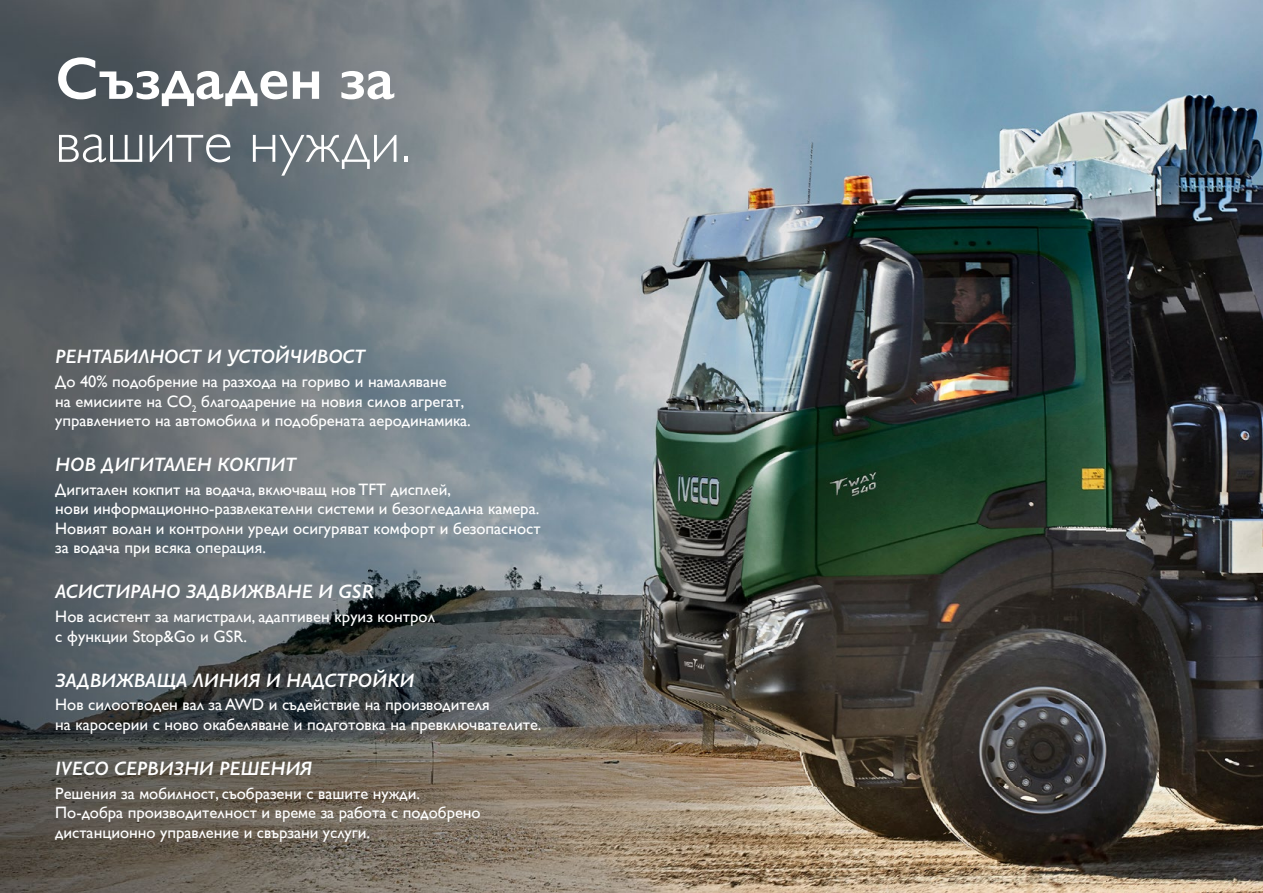
<style>
.page{position:relative;width:1263px;height:893px;background:#fff}
.page>*{position:absolute;margin:0;border:0;box-sizing:border-box;transform-origin:0 0}
.t1{font:300 60px "Gill Sans";color:#fff}
.t2{font:600 60px "Gill Sans";color:#fff}
.t3{font:italic 600 19.5px "Gill Sans";color:#fff}
.t4{font:16.5px/19.5px "Gill Sans";color:#fff}
</style>
<div class="page">
<img style="left:0;top:0;width:1263px;height:893px">
<h1 class="t2" style="left:55px;top:42px;width:340px">Създаден за</h1>
<h1 class="t1" style="left:55px;top:95px;width:357px">вашите нужди.</h1>
<p class="t3" style="left:55px;top:345px;width:312px">РЕНТАБИЛНОСТ И УСТОЙЧИВОСТ</p>
<p class="t4" style="left:55px;top:372px;width:417px">До 40% подобрение на разхода на гориво и намаляване<br>на емисиите на CO<sub>2</sub> благодарение на новия силов агрегат, управлението на автомобила и подобрената аеродинамика.</p>
<p class="t3" style="left:55px;top:453px;width:243px">НОВ ДИГИТАЛЕН КОКПИТ</p>
<p class="t4" style="left:55px;top:479px;width:487px">Дигитален кокпит на водача, включващ нов TFT дисплей,<br>нови информационно-развлекателни системи и безогледална камера.<br>Новият волан и контролни уреди осигуряват комфорт и безопасност за водача при всяка операция.</p>
<p class="t3" style="left:55px;top:580px;width:320px">АСИСТИРАНО ЗАДВИЖВАНЕ И GSR</p>
<p class="t4" style="left:55px;top:607px;width:381px">Нов асистент за магистрали, адаптивен круиз контрол с функции Stop&amp;Go и GSR.</p>
<p class="t3" style="left:55px;top:668px;width:360px">ЗАДВИЖВАЩА ЛИНИЯ И НАДСТРОЙКИ</p>
<p class="t4" style="left:55px;top:695px;width:488px">Нов силоотводен вал за AWD и съдействие на производителя<br>на каросерии с ново окабеляване и подготовка на превключвателите.</p>
<p class="t3" style="left:55px;top:757px;width:258px">IVECO СЕРВИЗНИ РЕШЕНИЯ</p>
<p class="t4" style="left:55px;top:783px;width:427px">Решения за мобилност, съобразени с вашите нужди.<br>По-добра производителност и време за работа с подобрено дистанционно управление и свързани услуги.</p>
</div>
